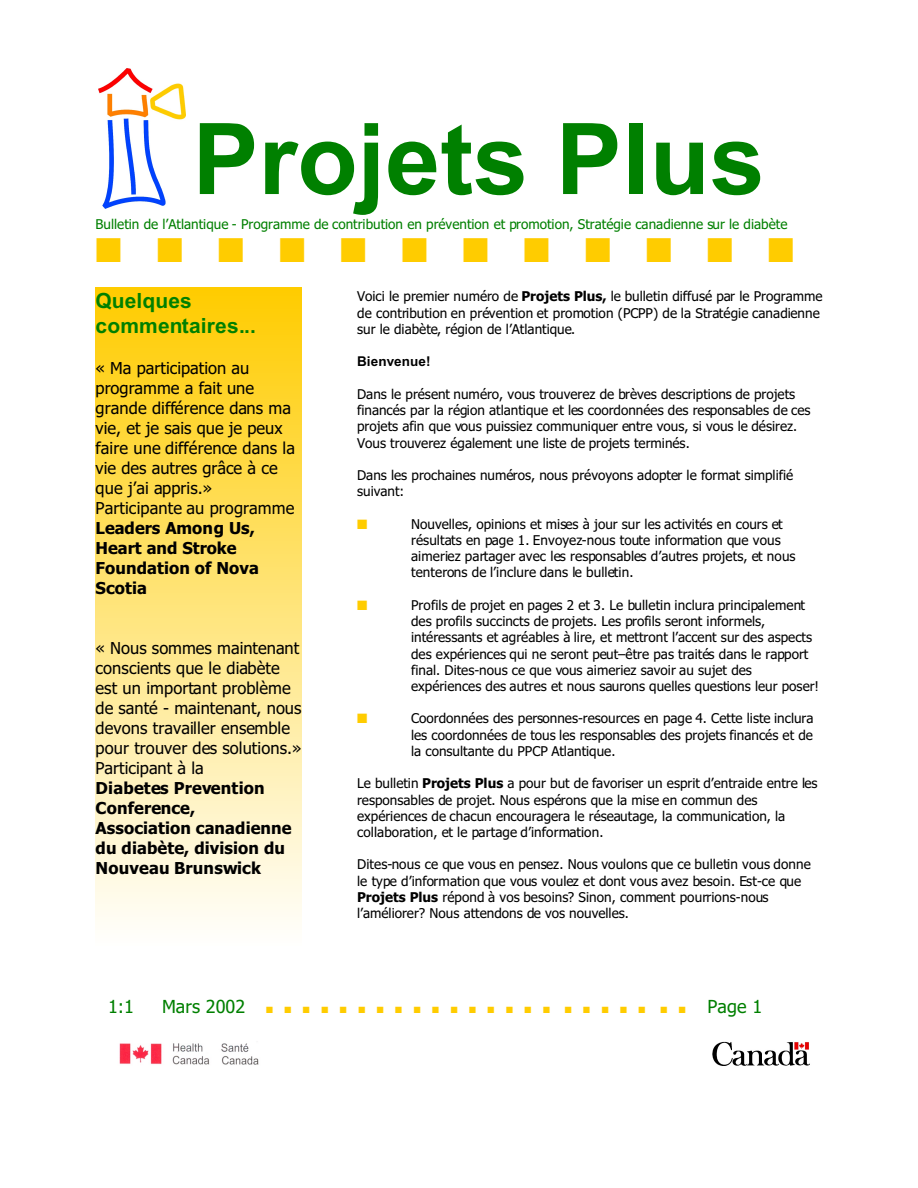
<style>
.page{position:relative;width:918px;height:1188px;background:#fff}
.page>*{position:absolute;margin:0;border:0;box-sizing:border-box;transform-origin:0 0}
.t1{font:700 99px "Arial";color:#008000}
.t2{font:700 21px/24.9px "Arial";letter-spacing:.01em;color:#008000}
.t3{font:18px "Tahoma";letter-spacing:.005em;color:#008000}
.t4{font:16.5px/20px "Tahoma";letter-spacing:.005em;color:#000}
.t5{font:700 16.5px/20px "Tahoma";letter-spacing:.005em;color:#000}
.t6{font:13.5px/16.2px "Tahoma";color:#000}
.t7{font:13.5px "Tahoma";color:#008000}
.t8{font:700 13.5px "Arial";letter-spacing:.005em;color:#000}
.s1{font-weight:700}
</style>
<div class="page">
<img style="left:119px;top:1043px;width:140px;height:22px">
<img style="left:712px;top:1041px;width:98px;height:25px">
<div style="left:96px;top:288px;width:206px;height:657px;background:linear-gradient(to bottom,#fc0,#fffffd)"></div>
<img style="left:98px;top:69px;width:87px;height:139px">
<h1 class="t1" style="left:193px;top:122px;width:574px">Projets Plus</h1>
<p class="t7" style="left:96px;top:218px;width:693px">Bulletin de l’Atlantique - Programme de contribution en prévention et promotion, Stratégie canadienne sur le diabète</p>
<h2 class="t2" style="left:96px;top:290px;width:162px">Quelques commentaires...</h2>
<p class="t4" style="left:96px;top:359px;width:201px">« Ma participation au programme a fait une grande différence dans ma vie, et je sais que je peux faire une différence dans la vie des autres grâce à ce que j’ai appris.»<br>Participante au programme</p>
<p class="t5" style="left:96px;top:519px;width:165px">Leaders Among Us,<br>Heart and Stroke<br>Foundation of Nova<br>Scotia</p>
<p class="t4" style="left:96px;top:639px;width:208px">« Nous sommes maintenant conscients que le diabète est un important problème de santé - maintenant, nous devons travailler ensemble pour trouver des solutions.»<br>Participant à la</p>
<p class="t5" style="left:96px;top:779px;width:198px">Diabetes Prevention<br>Conference,<br>Association canadienne du diabète, division du<br>Nouveau Brunswick</p>
<p class="t6" style="left:357px;top:289px;width:467px">Voici le premier numéro de <span class="s1">Projets Plus,</span> le bulletin diffusé par le Programme de contribution en prévention et promotion (PCPP) de la Stratégie canadienne sur le diabète, région de l’Atlantique.</p>
<p class="t8" style="left:357px;top:356px;width:75px">Bienvenue!</p>
<p class="t6" style="left:357px;top:387px;width:455px">Dans le présent numéro, vous trouverez de brèves descriptions de projets financés par la région atlantique et les coordonnées des responsables de ces projets afin que vous puissiez communiquer entre vous, si vous le désirez.<br>Vous trouverez également une liste de projets terminés.</p>
<p class="t6" style="left:357px;top:468px;width:438px">Dans les prochaines numéros, nous prévoyons adopter le format simplifié suivant:</p>
<p class="t6" style="left:411px;top:517px;width:386px">Nouvelles, opinions et mises à jour sur les activités en cours et résultats en page 1. Envoyez-nous toute information que vous aimeriez partager avec les responsables d’autres projets, et nous tenterons de l’inclure dans le bulletin.</p>
<p class="t6" style="left:411px;top:598px;width:409px">Profils de projet en pages 2 et 3. Le bulletin inclura principalement des profils succincts de projets. Les profils seront informels, intéressants et agréables à lire, et mettront l’accent sur des aspects des expériences qui ne seront peut–être pas traités dans le rapport final. Dites-nous ce que vous aimeriez savoir au sujet des expériences des autres et nous saurons quelles questions leur poser!</p>
<p class="t6" style="left:411px;top:711px;width:404px;text-align:justify">Coordonnées des personnes-resources en page 4. Cette liste inclura les coordonnées de tous les responsables des projets financés et de la consultante du PPCP Atlantique.</p>
<p class="t6" style="left:357px;top:777px;width:462px">Le bulletin <span class="s1">Projets Plus</span> a pour but de favoriser un esprit d’entraide entre les responsables de projet. Nous espérons que la mise en commun des expériences de chacun encouragera le réseautage, la communication, la collaboration, et le partage d’information.</p>
<p class="t6" style="left:357px;top:858px;width:455px">Dites-nous ce que vous en pensez. Nous voulons que ce bulletin vous donne le type d’information que vous voulez et dont vous avez besoin. Est-ce que <span class="s1">Projets Plus</span> répond à vos besoins? Sinon, comment pourrions-nous l’améliorer? Nous attendons de vos nouvelles.</p>
<h3 class="t3" style="left:108px;top:999px;width:28px">1:1</h3>
<h3 class="t3" style="left:162px;top:999px;width:85px">Mars 2002</h3>
<h3 class="t3" style="left:708px;top:999px;width:56px">Page 1</h3>
</div>
